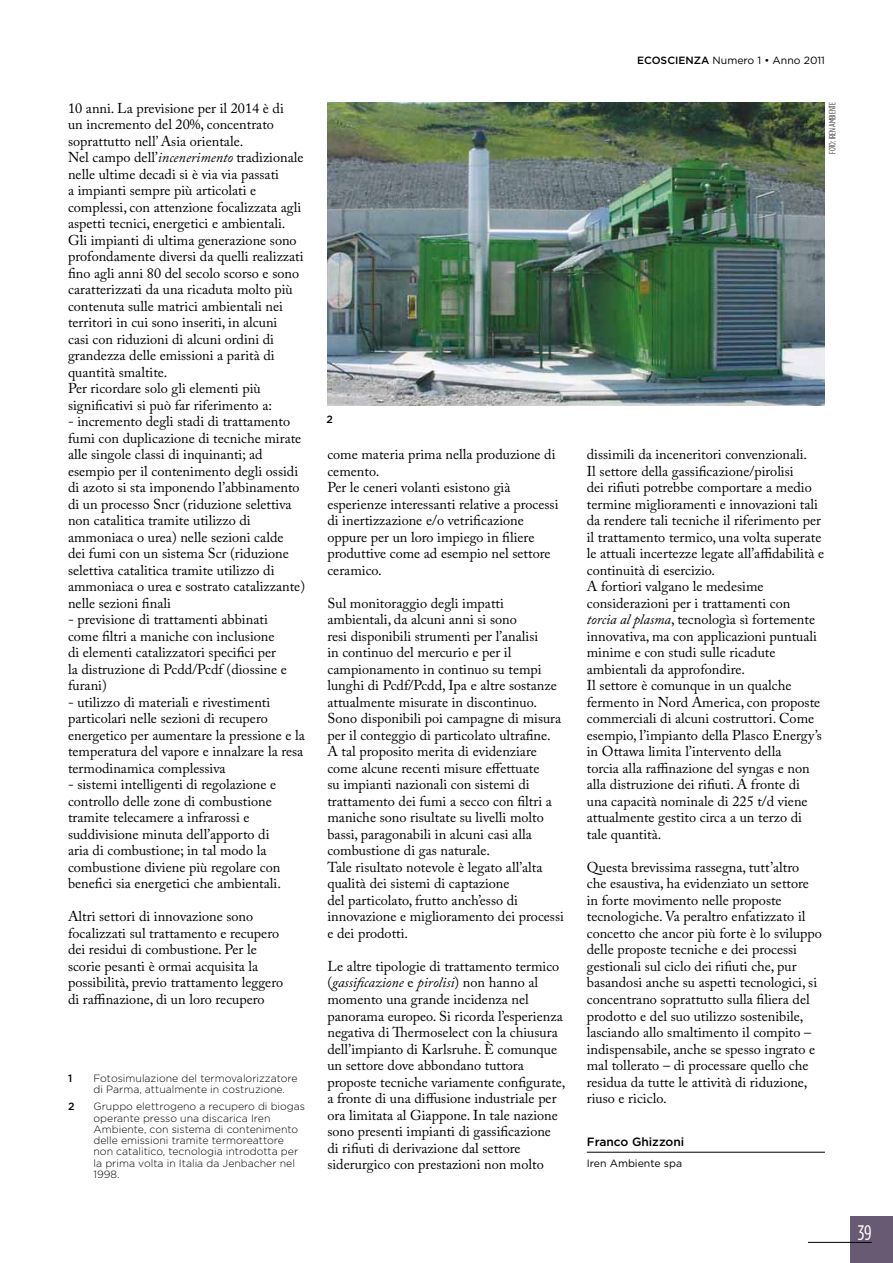
<style>
.page{position:relative;width:893px;height:1263px;background:#fff}
.page>*{position:absolute;margin:0;border:0;box-sizing:border-box;transform-origin:0 0}
.t1{font:21px "Gotham Condensed";color:#fff}
.t2{font:14.25px/16.5px "Adobe Caslon Pro";color:#000}
.t3{font:500 12px "Gotham";color:#000}
.t4{font:300 10.5px/11.2px "Gotham";color:#000}
.t5{font:10.5px "Gotham";color:#000}
.t6{font:500 10.5px "Gotham";color:#000}
.t7{font:300 9px "Gotham Condensed";letter-spacing:-.01em;color:#000}
.s1{font-style:italic}
.s2{font-weight:500}
</style>
<div class="page">
<div style="left:850px;top:1216px;width:43px;height:47px;background:#695a74"></div>
<hr style="left:808px;top:1242px;width:64px;height:1px;background:#000">
<hr style="left:587px;top:1152px;width:238px;height:1px;background:#000">
<img style="left:327px;top:102px;width:498px;height:303px">
<p class="t2" style="left:68px;top:99px;width:237px">10 anni. La previsione per il 2014 è di<br>un incremento del 20%, concentrato soprattutto nell’ Asia orientale.<br>Nel campo dell’<span class="s1">incenerimento</span> tradizionale nelle ultime decadi si è via via passati<br>a impianti sempre più articolati e complessi, con attenzione focalizzata agli aspetti tecnici, energetici e ambientali.<br>Gli impianti di ultima generazione sono profondamente diversi da quelli realizzati fino agli anni 80 del secolo scorso e sono caratterizzati da una ricaduta molto più contenuta sulle matrici ambientali nei territori in cui sono inseriti, in alcuni<br>casi con riduzioni di alcuni ordini di grandezza delle emissioni a parità di quantità smaltite.<br>Per ricordare solo gli elementi più significativi si può far riferimento a:</p>
<p class="t2" style="left:68px;top:413px;width:239px">- incremento degli stadi di trattamento fumi con duplicazione di tecniche mirate alle singole classi di inquinanti; ad esempio per il contenimento degli ossidi di azoto si sta imponendo l’abbinamento di un processo Sncr (riduzione selettiva non catalitica tramite utilizzo di ammoniaca o urea) nelle sezioni calde<br>dei fumi con un sistema Scr (riduzione selettiva catalitica tramite utilizzo di ammoniaca o urea e sostrato catalizzante) nelle sezioni finali</p>
<p class="t2" style="left:68px;top:611px;width:220px">- previsione di trattamenti abbinati come filtri a maniche con inclusione di elementi catalizzatori specifici per la distruzione di Pcdd/Pcdf (diossine e furani)</p>
<p class="t2" style="left:68px;top:693px;width:238px">- utilizzo di materiali e rivestimenti particolari nelle sezioni di recupero energetico per aumentare la pressione e la temperatura del vapore e innalzare la resa termodinamica complessiva</p>
<p class="t2" style="left:68px;top:776px;width:214px">- sistemi intelligenti di regolazione e controllo delle zone di combustione tramite telecamere a infrarossi e suddivisione minuta dell’apporto di aria di combustione; in tal modo la combustione diviene più regolare con benefici sia energetici che ambientali.</p>
<p class="t2" style="left:68px;top:908px;width:217px">Altri settori di innovazione sono focalizzati sul trattamento e recupero dei residui di combustione. Per le scorie pesanti è ormai acquisita la possibilità, previo trattamento leggero di raffinazione, di un loro recupero</p>
<p class="t6" style="left:68px;top:1072px;width:6px">1</p>
<p class="t4" style="left:94px;top:1072px;width:206px">Fotosimulazione del termovalorizzatore di Parma, attualmente in costruzione.</p>
<p class="t6" style="left:68px;top:1101px;width:8px">2</p>
<p class="t4" style="left:94px;top:1101px;width:213px">G ruppo elettrogeno a recupero di biogas operante presso una discarica I ren Ambiente, con sistema di contenimento delle emissioni tramite termoreattore non catalitico, tecnologia introdotta per la prima volta in Italia da Jenbacher nel 1998.</p>
<p class="t5" style="left:637px;top:55px;width:189px"><span class="s2">ecoscienza</span> Numero 1 • Anno 2011</p>
<p class="t7" style="left:828px;top:154px;width:53px;rotate:-90deg">FOTO: IREN AMBIENTE</p>
<p class="t6" style="left:327px;top:414px;width:8px">2</p>
<p class="t2" style="left:327px;top:446px;width:233px">come materia prima nella produzione di cemento.<br>Per le ceneri volanti esistono già esperienze interessanti relative a processi di inertizzazione e/o vetrificazione oppure per un loro impiego in filiere produttive come ad esempio nel settore ceramico.</p>
<p class="t2" style="left:327px;top:595px;width:238px">Sul monitoraggio degli impatti ambientali, da alcuni anni si sono<br>resi disponibili strumenti per l’analisi<br>in continuo del mercurio e per il campionamento in continuo su tempi lunghi di Pcdf/Pcdd, Ipa e altre sostanze attualmente misurate in discontinuo.<br>Sono disponibili poi campagne di misura per il conteggio di particolato ultrafine.<br>A tal proposito merita di evidenziare come alcune recenti misure effettuate<br>su impianti nazionali con sistemi di trattamento dei fumi a secco con filtri a maniche sono risultate su livelli molto bassi, paragonabili in alcuni casi alla combustione di gas naturale.<br>Tale risultato notevole è legato all’alta qualità dei sistemi di captazione<br>del particolato, frutto anch’esso di innovazione e miglioramento dei processi e dei prodotti.</p>
<p class="t2" style="left:327px;top:958px;width:240px">Le altre tipologie di trattamento termico (<span class="s1">gassificazione</span> e <span class="s1">pirolisi</span>) non hanno al momento una grande incidenza nel panorama europeo. Si ricorda l’esperienza negativa di Thermoselect con la chiusura dell’impianto di Karlsruhe. è comunque un settore dove abbondano tuttora proposte tecniche variamente configurate, a fronte di una diffusione industriale per ora limitata al Giappone. In tale nazione sono presenti impianti di gassificazione di rifiuti di derivazione dal settore siderurgico con prestazioni non molto</p>
<p class="t2" style="left:587px;top:446px;width:239px">dissimili da inceneritori convenzionali.<br>Il settore della gassificazione/pirolisi<br>dei rifiuti potrebbe comportare a medio termine miglioramenti e innovazioni tali da rendere tali tecniche il riferimento per il trattamento termico, una volta superate le attuali incertezze legate all’affidabilità e continuità di esercizio.<br>A fortiori valgano le medesime considerazioni per i trattamenti con<br><span class="s1">torcia al plasma</span>, tecnologìa sì fortemente innovativa, ma con applicazioni puntuali minime e con studi sulle ricadute ambientali da approfondire.<br>Il settore è comunque in un qualche fermento in Nord America, con proposte commerciali di alcuni costruttori. Come esempio, l’impianto della Plasco Energy’s in Ottawa limita l’intervento della<br>torcia alla raffinazione del syngas e non alla distruzione dei rifiuti. A fronte di una capacità nominale di 225 t/d viene attualmente gestito circa a un terzo di tale quantità.</p>
<p class="t2" style="left:587px;top:859px;width:237px">Questa brevissima rassegna, tutt’altro che esaustiva, ha evidenziato un settore in forte movimento nelle proposte tecnologiche. Va peraltro enfatizzato il concetto che ancor più forte è lo sviluppo delle proposte tecniche e dei processi gestionali sul ciclo dei rifiuti che, pur basandosi anche su aspetti tecnologici, si concentrano soprattutto sulla filiera del prodotto e del suo utilizzo sostenibile, lasciando allo smaltimento il compito – indispensabile, anche se spesso ingrato e mal tollerato – di processare quello che residua da tutte le attività di riduzione, riuso e riciclo.</p>
<p class="t3" style="left:587px;top:1134px;width:99px">Franco Ghizzoni</p>
<p class="t5" style="left:587px;top:1157px;width:97px">Iren Ambiente spa</p>
<h1 class="t1" style="left:858px;top:1221px;width:16px">39</h1>
</div>
